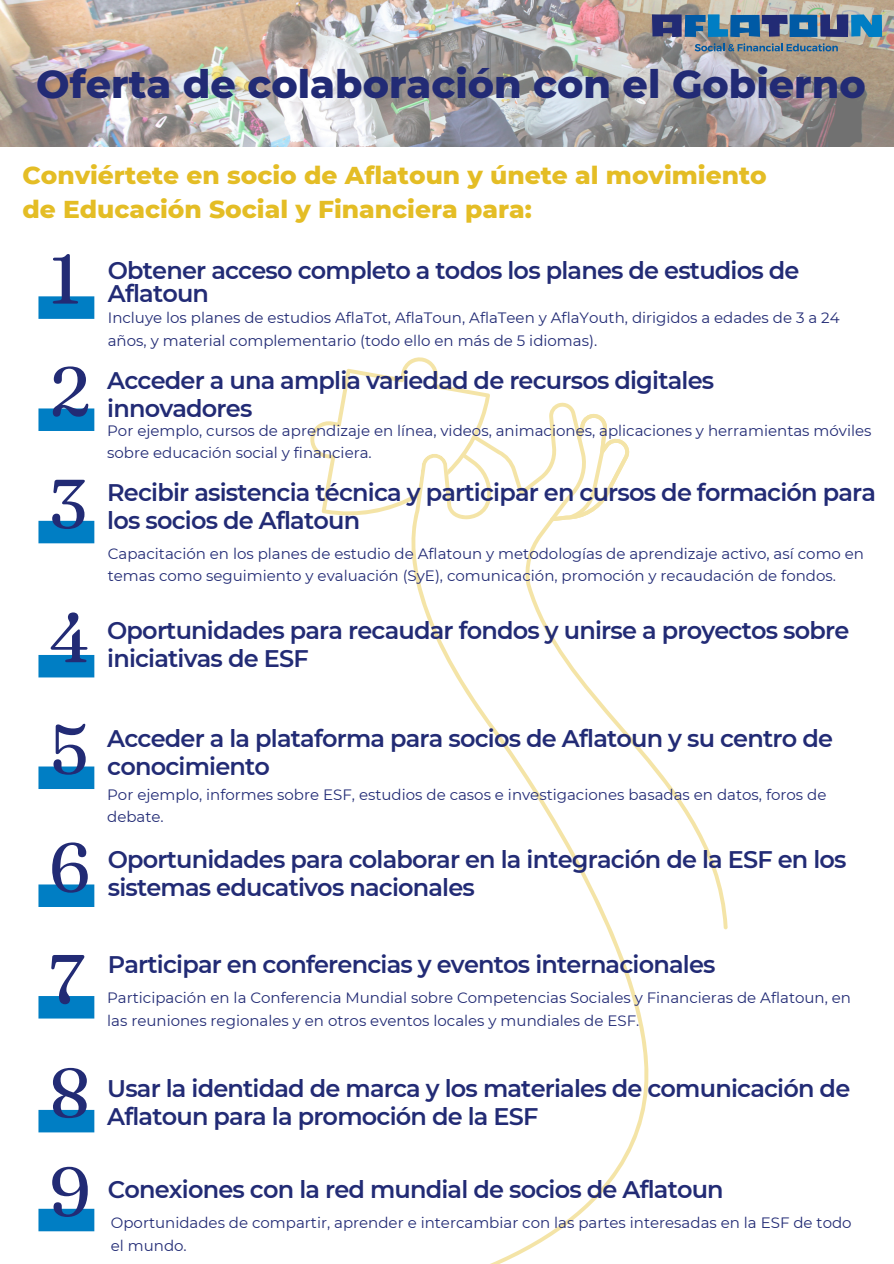
<style>
.page{position:relative;width:894px;height:1264px;background:#fff}
.page>*{position:absolute;margin:0;border:0;box-sizing:border-box;transform-origin:0 0}
.t1{font:69px "Fraunces 9 pt";color:#222b75}
.t2{font:800 39.6px "Montserrat";color:#222b75}
.t3{font:800 24.9px/34.8px "Montserrat";color:#e4bd25}
.t4{font:600 24px/28.2px "Montserrat";letter-spacing:-.035em;color:#222b75}
.t5{font:15px/22.5px "Montserrat";color:#222b75}
</style>
<div class="page">
<svg style="left:411px;top:402px;width:316px;height:861px"></svg>
<svg style="left:550px;top:413px;width:79px;height:108px"></svg>
<svg style="left:310px;top:357px;width:180px;height:162px"></svg>
<div style="left:38px;top:296px;width:56px;height:23px;background:#007ec4"></div>
<div style="left:38px;top:408px;width:56px;height:23px;background:#007ec4"></div>
<div style="left:38px;top:521px;width:56px;height:22px;background:#007ec4"></div>
<div style="left:38px;top:655px;width:56px;height:22px;background:#007ec4"></div>
<div style="left:38px;top:766px;width:56px;height:23px;background:#007ec4"></div>
<div style="left:38px;top:884px;width:56px;height:23px;background:#007ec4"></div>
<img style="left:0;top:0;width:893px;height:147px">
<svg style="left:694px;top:43px;width:143px;height:9px"></svg>
<svg style="left:651px;top:14px;width:230px;height:23px;background:#3e6b9b"></svg>
<div style="left:38px;top:996px;width:56px;height:22px;background:#007ec4"></div>
<div style="left:38px;top:1109px;width:56px;height:23px;background:#007ec4"></div>
<div style="left:38px;top:1208px;width:56px;height:23px;background:#007ec4"></div>
<p class="t2" style="left:36px;top:60px;width:830px">Oferta de colaboración con el Gobierno</p>
<p class="t3" style="left:22px;top:157px;width:745px">Conviértete en socio de Aflatoun y únete al movimiento de Educación Social y Financiera para:</p>
<h1 class="t1" style="left:49px;top:236px;width:33px">1</h1>
<h2 class="t4" style="left:108px;top:259px;width:693px;line-height:22.5px">Obtener acceso completo a todos los planes de estudios de<br>Aflatoun</h2>
<p class="t5" style="left:108px;top:307px;width:733px">Incluye los planes de estudios AflaTot, AflaToun, AflaTeen y AflaYouth, dirigidos a edades de 3 a 24 años, y material complementario (todo ello en más de 5 idiomas).</p>
<p class="t1" style="left:49px;top:348px;width:43px">2</p>
<p class="t4" style="left:107px;top:366px;width:608px">Acceder a una amplia variedad de recursos digitales innovadores</p>
<p class="t5" style="left:107px;top:419px;width:765px">Por ejemplo, cursos de aprendizaje en línea, videos, animaciones, aplicaciones y herramientas móviles sobre educación social y financiera.</p>
<p class="t1" style="left:49px;top:460px;width:39px">3</p>
<p class="t4" style="left:107px;top:478px;width:770px">Recibir asistencia técnica y participar en cursos de formación para los socios de Aflatoun</p>
<h2 class="t5" style="left:108px;top:542px;width:757px">Capacitación en los planes de estudio de Aflatoun y metodologías de aprendizaje activo, así como en temas como seguimiento y evaluación (SyE), comunicación, promoción y recaudación de fondos.</h2>
<p class="t1" style="left:49px;top:594px;width:43px">4</p>
<p class="t4" style="left:107px;top:616px;width:743px">Oportunidades para recaudar fondos y unirse a proyectos sobre iniciativas de ESF</p>
<p class="t1" style="left:49px;top:706px;width:41px">5</p>
<p class="t4" style="left:107px;top:724px;width:727px">Acceder a la plataforma para socios de Aflatoun y su centro de conocimiento</p>
<p class="t5" style="left:107px;top:783px;width:720px">Por ejemplo, informes sobre ESF, estudios de casos e investigaciones basadas en datos, foros de debate.</p>
<p class="t1" style="left:49px;top:824px;width:42px">6</p>
<p class="t4" style="left:108px;top:845px;width:740px">Oportunidades para colaborar en la integración de la ESF en los sistemas educativos nacionales</p>
<p class="t1" style="left:49px;top:935px;width:36px">7</p>
<p class="t4" style="left:108px;top:950px;width:609px">Participar en conferencias y eventos internacionales</p>
<p class="t5" style="left:107px;top:986px;width:745px">Participación en la Conferencia Mundial sobre Competencias Sociales y Financieras de Aflatoun, en las reuniones regionales y en otros eventos locales y mundiales de ESF.</p>
<p class="t1" style="left:49px;top:1049px;width:42px">8</p>
<p class="t4" style="left:107px;top:1074px;width:744px">Usar la identidad de marca y los materiales de comunicación de<br>Aflatoun para la promoción de la ESF</p>
<h2 class="t1" style="left:49px;top:1148px;width:43px">9</h2>
<p class="t4" style="left:108px;top:1174px;width:617px">Conexiones con la red mundial de socios de Aflatoun</p>
<p class="t5" style="left:111px;top:1211px;width:742px">Oportunidades de compartir, aprender e intercambiar con las partes interesadas en la ESF de todo el mundo.</p>
</div>
